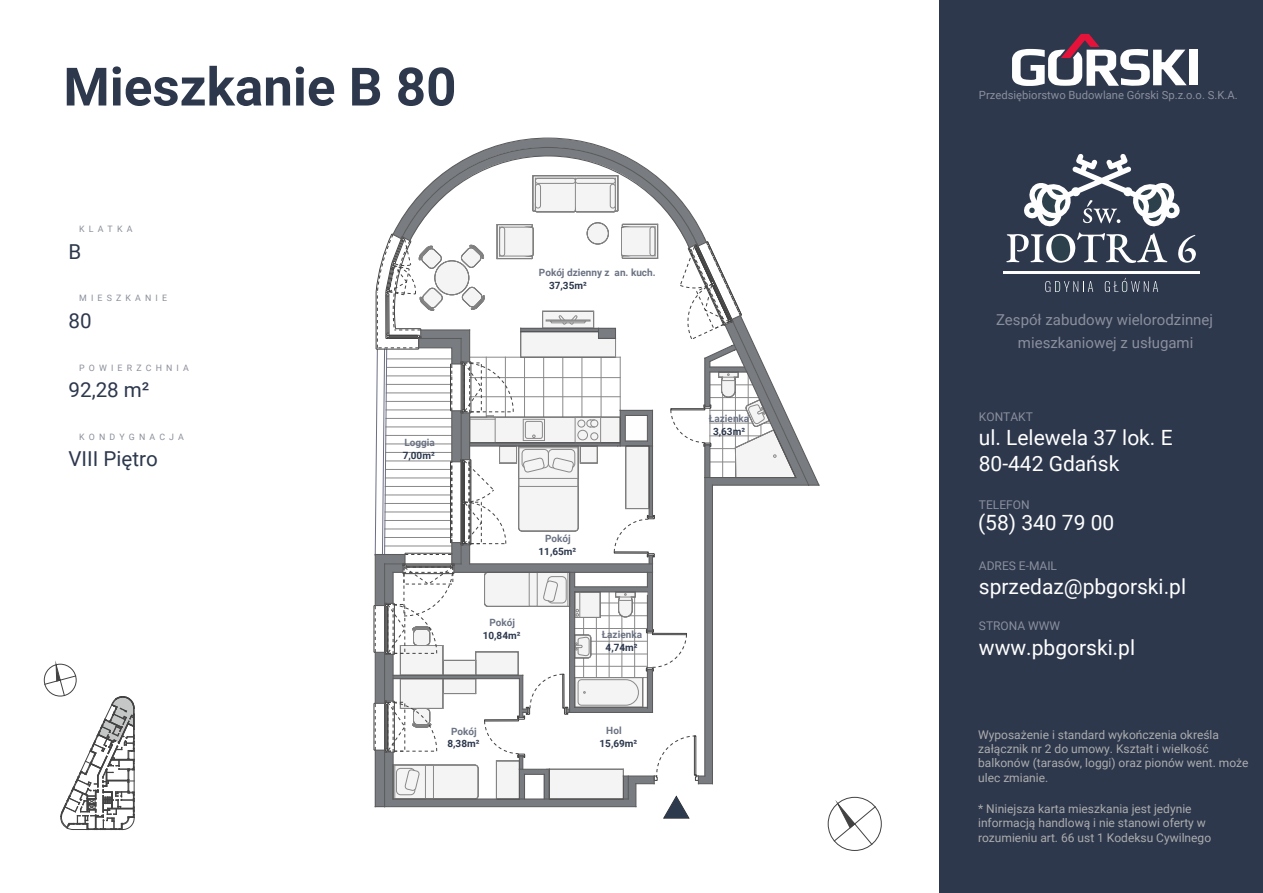
<style>
.page{position:relative;width:1263px;height:893px;background:#fff}
.page>*{position:absolute;margin:0;border:0;box-sizing:border-box;transform-origin:0 0}
.t1{font:700 52.95px "Roboto";color:#2d384d}
.t2{font:21px "Roboto";color:#fefefe}
.t3{font:20.55px "Roboto";color:#2d384d}
.t4{font:15px "Roboto";color:#8a8f9c}
.t5{font:12px/14.4px "Roboto";color:#adadad}
.t6{font:12px "Roboto";color:#8a8f9c}
.t7{font:11.25px "Roboto";color:#8a8f9c}
.t8{font:700 10.05px "Roboto";color:#6c7383}
.t9{font:700 10.05px "Roboto";color:#2d384d}
.t10{font:8.85px "Roboto";letter-spacing:.47em;color:#8a8f99}
</style>
<div class="page">
<div style="left:940px;top:0;width:323px;height:893px;background:#2d384d"></div>
<hr style="left:1004px;top:271px;width:196px;height:2px;background:#fefefe">
<svg style="left:1178px;top:235px;width:18px;height:28px"></svg>
<svg style="left:1024px;top:154px;width:156px;height:72px"></svg>
<svg style="left:1006px;top:232px;width:161px;height:31px"></svg>
<svg style="left:1045px;top:281px;width:48px;height:11px"></svg>
<svg style="left:1105px;top:278px;width:53px;height:14px"></svg>
<div style="left:1189px;top:50px;width:8px;height:35px;background:#fefefe"></div>
<svg style="left:1012px;top:34px;width:175px;height:52px"></svg>
<div style="left:828px;top:797px;width:53px;height:54px;border:1px solid #434242;border-radius:50%"></div>
<svg style="left:834px;top:798px;width:42px;height:47px"></svg>
<svg style="left:44px;top:660px;width:91px;height:170px"></svg>
<svg style="left:374px;top:137px;width:446px;height:681px"></svg>
<h1 class="t1" style="left:63px;top:50px;width:395px">Mieszkanie B 80</h1>
<p class="t10" style="left:79px;top:223px;width:55px">KLATKA</p>
<h3 class="t3" style="left:69px;top:237px;width:14px">B</h3>
<p class="t10" style="left:79px;top:292px;width:89px">MIESZKANIE</p>
<h3 class="t3" style="left:69px;top:306px;width:25px">80</h3>
<p class="t10" style="left:79px;top:362px;width:111px">POWIERZCHNIA</p>
<h3 class="t3" style="left:69px;top:375px;width:82px">92,28 m²</h3>
<p class="t10" style="left:79px;top:431px;width:106px">KONDYGNACJA</p>
<h3 class="t3" style="left:69px;top:444px;width:91px">VIII Piętro</h3>
<p class="t8" style="left:539px;top:265px;width:118px">Pokój dzienny z an. kuch.</p>
<p class="t9" style="left:549px;top:278px;width:39px">37,35m²</p>
<p class="t8" style="left:404px;top:436px;width:32px">Loggia</p>
<p class="t9" style="left:403px;top:448px;width:34px">7,00m²</p>
<p class="t8" style="left:545px;top:531px;width:27px">Pokój</p>
<p class="t9" style="left:538px;top:544px;width:39px">11,65m²</p>
<p class="t8" style="left:489px;top:615px;width:27px">Pokój</p>
<p class="t9" style="left:483px;top:628px;width:39px">10,84m²</p>
<p class="t8" style="left:602px;top:627px;width:42px">Łazienka</p>
<p class="t9" style="left:606px;top:640px;width:34px">4,74 m²</p>
<p class="t8" style="left:451px;top:724px;width:27px">Pokój</p>
<p class="t8" style="left:606px;top:724px;width:17px">Hol</p>
<p class="t9" style="left:447px;top:736px;width:34px">8,38m²</p>
<p class="t9" style="left:599px;top:736px;width:39px">15,69m²</p>
<p class="t8" style="left:709px;top:411px;width:42px">Łazienka</p>
<p class="t9" style="left:713px;top:424px;width:34px">3,63m²</p>
<p class="t7" style="left:979px;top:88px;width:260px">Przedsiębiorstwo Budowlane Górski Sp.z.o.o. S. K.A.</p>
<p class="t4" style="left:996px;top:309px;width:219px">Zespół zabudowy wielorodzinnej</p>
<p class="t4" style="left:1018px;top:332px;width:177px">mieszkaniowej z usługami</p>
<p class="t6" style="left:979px;top:408px;width:56px">KONTAKT</p>
<h2 class="t2" style="left:979px;top:423px;width:195px">ul. Lelewela 37 lok. E</h2>
<h2 class="t2" style="left:979px;top:448px;width:142px">80-442 Gdańsk</h2>
<p class="t6" style="left:979px;top:497px;width:52px">TELEFON</p>
<h2 class="t2" style="left:978px;top:508px;width:138px">(58) 340 79 00</h2>
<p class="t6" style="left:979px;top:557px;width:80px">ADRES E - MAIL</p>
<h2 class="t2" style="left:979px;top:572px;width:209px">sprzedaz @pbgorski.pl</h2>
<p class="t6" style="left:979px;top:617px;width:83px">STRONA WWW</p>
<h2 class="t2" style="left:979px;top:632px;width:158px">www.pbgorski.pl</h2>
<p class="t5" style="left:978px;top:727px;width:272px">Wyposażenie i standard wykończenia określa załącznik nr 2 do umowy. Kształt i wielkość balkonów (tarasów, loggi) oraz pionów went. może ulec zmianie.</p>
<p class="t5" style="left:978px;top:801px;width:235px">* Niniejsza karta mieszkania jest jedynie informacją handlową i nie stanowi oferty w rozumieniu art. 66 ust 1 Kodeksu Cywilnego</p>
</div>
